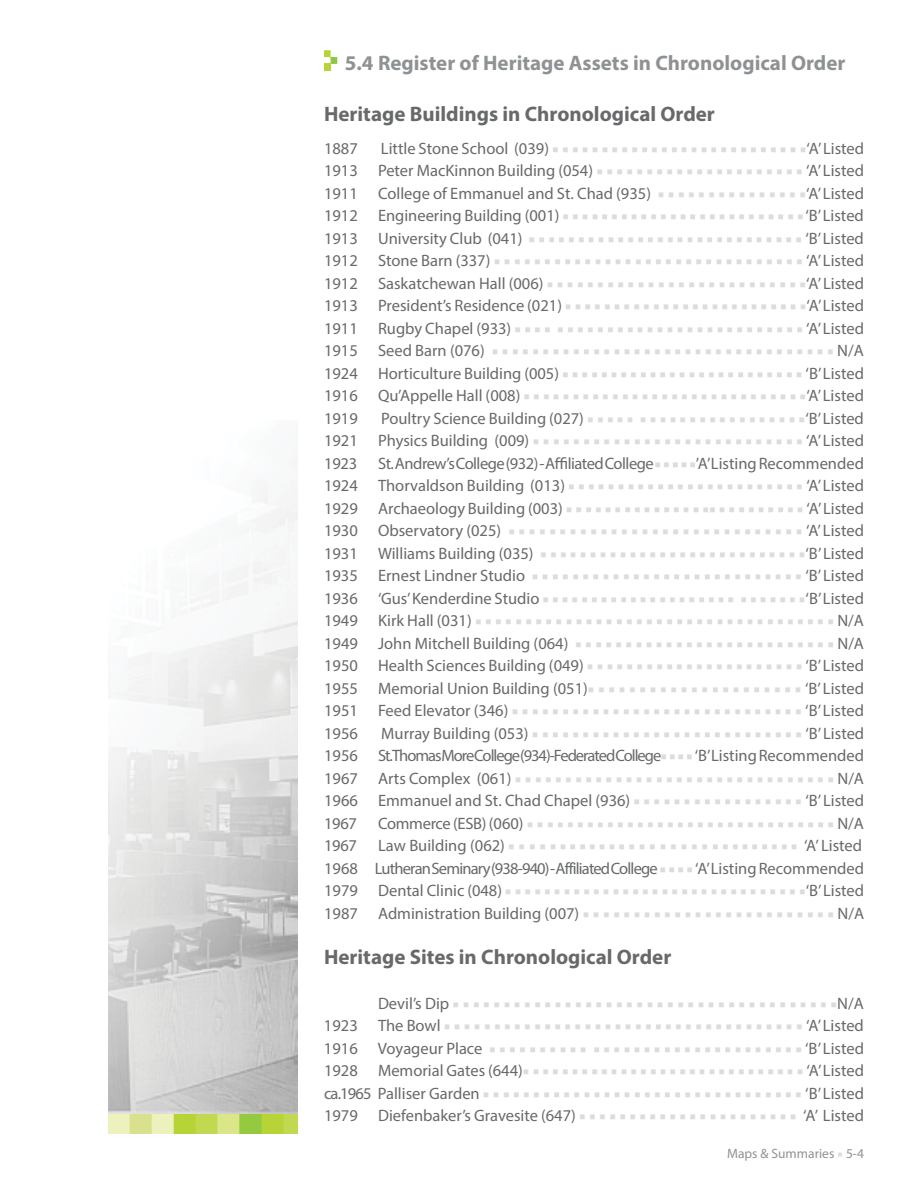
<style>
.page{position:relative;width:918px;height:1188px;background:#fff}
.page>*{position:absolute;margin:0;border:0;box-sizing:border-box;transform-origin:0 0}
.t1{font:700 21px "Myriad Pro";color:#67696b}
.t2{font:700 21px "Myriad Pro";color:#8f9294}
.t3{font:16.5px/22.5px "Myriad Pro";color:#67696b;text-align:justify}
.t4{font:16.5px/22.5px "Minion Pro";color:#dbdcdd;text-align:justify}
.t5{font:16.5px "Myriad Pro";letter-spacing:-.05em;color:#67696b}
.t6{font:13.5px "Myriad Pro";color:#8f9294}
.s1{font-family:"Minion Pro";color:#dbdcdd}
.s2{font-family:"Myriad Pro";color:#67696b}
.s3{font-family:"Minion Pro";font-weight:700;color:#dbdcdd}
</style>
<div class="page">
<img style="left:109px;top:491px;width:188px;height:643px">
<svg style="left:324px;top:50px;width:13px;height:21px"></svg>
<p class="t2" style="left:345px;top:55px;width:502px">5.4 Register of Heritage Assets in Chronological Order</p>
<p class="t1" style="left:324px;top:106px;width:392px">Heritage Buildings in Chronological Order</p>
<p class="t3" style="left:324px;top:138px;width:35px">1887</p>
<p class="t3" style="left:324px;top:138px;width:542px;text-indent:57px">Little Stone School (039) <span class="s1">■ ■ ■ ■ ■ ■ ■ ■ ■ ■ ■ ■ ■ ■ ■ ■ ■ ■ ■ ■ ■ ■ ■ ■ ■ ■</span>‘A’ Listed 1913 Peter MacKinnon Building (054) <span class="s1">■ ■ ■ ■ ■ ■ ■ ■ ■ ■ ■ ■ ■ ■ ■ ■ ■ ■ ■ ■ ■</span> ‘A’ Listed 1911 College of Emmanuel and St. Chad (935) <span class="s1">■ ■ ■ ■ ■ ■ ■ ■ ■ ■ ■ ■ ■ ■ ■</span>‘A’ Listed 1912 Engineering Building (001) <span class="s1">■ ■ ■ ■ ■ ■ ■ ■ ■ ■ ■ ■ ■ ■ ■ ■ ■ ■ ■ ■ ■ ■ ■ ■ ■</span> ‘B’ Listed 1913 University Club (041) <span class="s1">■ ■ ■ ■ ■ ■ ■ ■ ■ ■ ■ ■ ■ ■ ■ ■ ■ ■ ■ ■ ■ ■ ■ ■ ■ ■ ■ ■</span> ‘B’ Listed</p>
<p class="t4" style="left:324px;top:249px;width:541px"><span class="s2">1912 Stone Barn (337)</span> ■ ■ ■ ■ ■ ■ ■ ■ ■ ■ ■ ■ ■ ■ ■ ■ ■ ■ ■ ■ ■ ■ ■ ■ ■ ■ ■ ■ ■ ■ ■ <span class="s2">‘A’ Listed</span></p>
<p class="t3" style="left:324px;top:273px;width:542px">1912 Saskatchewan Hall (006) <span class="s1">■ ■ ■ ■ ■ ■ ■ ■ ■ ■ ■ ■ ■ ■ ■ ■ ■ ■ ■ ■ ■ ■ ■ ■ ■ ■</span>‘A’ Listed 1913 President’s Residence (021) <span class="s1">■ ■ ■ ■ ■ ■ ■ ■ ■ ■ ■ ■ ■ ■ ■ ■ ■ ■ ■ ■ ■ ■ ■ ■ ■</span>‘A’ Listed 1911 Rugby Chapel (933) <span class="s1">■ ■ ■ ■ ■ ■ ■ ■ ■ ■ ■ ■ ■ ■ ■ ■ ■ ■ ■ ■ ■ ■ ■ ■ ■ ■ ■ ■ ■</span> ‘A’ Listed</p>
<p class="t4" style="left:324px;top:339px;width:541px"><span class="s2">1915 Seed Barn (076)</span> ■ ■ ■ ■ ■ ■ ■ ■ ■ ■ ■ ■ ■ ■ ■ ■ ■ ■ ■ ■ ■ ■ ■ ■ ■ ■ ■ ■ ■ ■ ■ ■ ■ ■ <span class="s2">N/A</span></p>
<p class="t3" style="left:324px;top:363px;width:542px">1924 Horticulture Building (005) <span class="s1">■ ■ ■ ■ ■ ■ ■ ■ ■ ■ ■ ■ ■ ■ ■ ■ ■ ■ ■ ■ ■ ■ ■ ■ ■</span> ‘B’ Listed 1916 Qu’Appelle Hall (008) <span class="s1">■ ■ ■ ■ ■ ■ ■ ■ ■ ■ ■ ■ ■ ■ ■ ■ ■ ■ ■ ■ ■ ■ ■ ■ ■ ■ ■ ■ ■</span>‘A’ Listed 1919</p>
<p class="t3" style="left:324px;top:408px;width:542px;text-indent:57px">Poultry Science Building (027) <span class="s1">■ ■ ■ ■ ■ ■ ■ ■ ■ ■ ■ ■ ■ ■ ■ ■ ■ ■ ■ ■ ■ ■</span>‘B’ Listed 1921 Physics Building (009) <span class="s1">■ ■ ■ ■ ■ ■ ■ ■ ■ ■ ■ ■ ■ ■ ■ ■ ■ ■ ■ ■ ■ ■ ■ ■ ■ ■ ■</span> ‘A’ Listed 1923</p>
<p class="t3" style="left:324px;top:453px;width:542px;text-indent:54px">St. Andrew’s College (932) - Affiliated College <span class="s1">■ ■ ■ ■ ■</span>’A’Listing Recommended 1924 Thorvaldson Building (013) <span class="s1">■ ■ ■ ■ ■ ■ ■ ■ ■ ■ ■ ■ ■ ■ ■ ■ ■ ■ ■ ■ ■ ■ ■ ■</span> ‘A’ Listed 1929 Archaeology Building (003) <span class="s1">■ ■ ■ ■ ■ ■ ■ ■ ■ ■ ■ ■ ■ ■ ■■ ■ ■ ■ ■ ■ ■ ■ ■ ■</span> ‘A’ Listed 1930 Observatory (025) <span class="s1">■ ■ ■ ■ ■ ■ ■ ■ ■ ■ ■ ■ ■ ■ ■ ■ ■ ■ ■ ■ ■ ■ ■ ■ ■ ■ ■ ■ ■</span> ‘A’ Listed 1931 Williams Building (035) <span class="s1">■ ■ ■ ■ ■ ■ ■ ■ ■ ■ ■ ■ ■ ■ ■ ■ ■ ■ ■ ■ ■ ■ ■ ■ ■ ■ ■</span>‘B’ Listed 1935 Ernest Lindner Studio <span class="s1">■ ■ ■ ■ ■ ■ ■ ■ ■ ■ ■ ■ ■ ■ ■ ■ ■ ■ ■ ■ ■ ■ ■ ■ ■ ■ ■</span> ‘B’ Listed 1936 ‘Gus’ Kenderdine Studio <span class="s1">■ ■ ■ ■ ■ ■ ■ ■ ■ ■ ■ ■ ■ ■ ■ ■ ■ ■ ■ ■ ■ ■ ■ ■ ■ ■ ■</span>‘B’ Listed</p>
<p class="t4" style="left:324px;top:609px;width:542px"><span class="s2">1949 Kirk Hall (031)</span> ■ ■ ■ ■ ■ ■ ■ ■ ■ ■ ■ ■ ■ ■ ■ ■ ■ ■ ■ ■ ■ ■ ■ ■ ■ ■ ■ ■ ■ ■ ■ ■ ■ ■ ■ ■ <span class="s2">N/A</span></p>
<p class="t3" style="left:324px;top:633px;width:542px">1949 John Mitchell Building (064) <span class="s1">■ ■ ■ ■ ■ ■ ■ ■ ■ ■ ■ ■ ■ ■ ■ ■ ■ ■ ■ ■ ■ ■ ■ ■ ■ ■</span> N/A 1950 Health Sciences Building (049) <span class="s1">■ ■ ■ ■ ■ ■ ■ ■ ■ ■ ■ ■ ■ ■ ■ ■ ■ ■ ■ ■ ■ ■</span> ‘B’ Listed 1955 Memorial Union Building (051)<span class="s1">■ ■ ■ ■ ■ ■ ■ ■ ■ ■ ■ ■ ■ ■ ■ ■ ■ ■ ■ ■ ■</span> ‘B’ Listed 1951 Feed Elevator (346) <span class="s1">■ ■ ■ ■ ■ ■ ■ ■ ■ ■ ■ ■ ■ ■ ■ ■ ■ ■ ■ ■ ■ ■ ■ ■ ■ ■ ■ ■ ■</span> ‘B’ Listed 1956</p>
<p class="t3" style="left:324px;top:723px;width:542px;text-align:right">Murray Building (053) <span class="s1">■ ■ ■ ■ ■ ■ ■ ■ ■ ■ ■ ■ ■ ■ ■ ■ ■ ■ ■ ■ ■ ■ ■ ■ ■ ■ ■</span> ‘B’ Listed<br>1956 St. Thomas More College (934)-Federated College<span class="s1">■ ■ ■ ■</span> ‘B’Listing Recommended</p>
<p class="t4" style="left:324px;top:767px;width:541px"><span class="s2">1967 Arts Complex (061)</span> ■ ■ ■ ■ ■ ■ ■ ■ ■ ■ ■ ■ ■ ■ ■ ■ ■ ■ ■ ■ ■ ■ ■ ■ ■ ■ ■ ■ ■ ■ ■ ■ <span class="s2">N/A</span></p>
<p class="t3" style="left:324px;top:791px;width:542px">1966 Emmanuel and St. Chad Chapel (936) <span class="s1">■ ■ ■ ■ ■ ■ ■ ■ ■ ■ ■ ■ ■ ■ ■ ■ ■</span> ‘B’ Listed<br>1967</p>
<p class="t4" style="left:378px;top:812px;width:487px"><span class="s2">Commerce (ESB) (060)</span> ■ ■ ■ ■ ■ ■ ■ ■ ■ ■ ■ ■ ■ ■ ■ ■ ■ ■ ■ ■ ■ ■ ■ ■ ■ ■ ■ ■ ■ ■ ■ <span class="s2">N/A</span></p>
<p class="t3" style="left:324px;top:836px;width:34px">1967</p>
<p class="t4" style="left:378px;top:834px;width:486px"><span class="s2">Law Building (062)</span> ■ ■ ■ ■ ■ ■ ■ ■ ■ ■ ■ ■ ■ ■ ■ ■ ■ ■ ■ ■ ■ ■ ■ ■ ■ ■ ■ ■ ■ <span class="s2">‘A’ Listed</span></p>
<p class="t5" style="left:324px;top:862px;width:541px">1968 Lutheran Seminary (938-940) - Affiliated College <span class="s1">■ ■ ■ ■</span> ‘A’Listing Recommended</p>
<p class="t4" style="left:324px;top:880px;width:542px"><span class="s2">1979 Dental Clinic (048)</span> ■ ■ ■ ■ ■ ■ ■ ■ ■ ■ ■ ■ ■ ■ ■ ■ ■ ■ ■ ■ ■ ■ ■ ■ ■ ■ ■ ■ ■ ■ ■<span class="s2">‘B’ Listed</span></p>
<p class="t3" style="left:324px;top:903px;width:542px">1987 Administration Building (007) <span class="s1">■ ■ ■ ■ ■ ■ ■ ■ ■ ■ ■ ■ ■ ■ ■ ■ ■ ■ ■ ■ ■ ■ ■ ■ ■</span> N/A</p>
<p class="t1" style="left:324px;top:949px;width:349px">Heritage Sites in Chronological Order</p>
<p class="t4" style="left:324px;top:992px;width:542px;text-indent:54px"><span class="s2">Devil’s Dip</span> ■ ■ ■ ■ ■ ■ ■ ■ ■ ■ ■ ■ ■ ■ ■ ■ ■ ■ ■ ■ ■ ■ ■ ■ ■ ■ ■ ■ ■ ■ ■ ■ ■ ■ ■ ■ ■ ■<span class="s2">N/A 1923 The Bowl</span> ■ ■ ■ ■ ■ ■ ■ ■ ■ ■ ■ ■ ■ ■ ■ ■ ■ ■ ■ ■ ■ ■ ■ ■ ■ ■ ■ ■ ■ ■ ■ ■ ■ ■ ■ ■ <span class="s2">‘A’ Listed 1916 Voyageur Place</span> ■ ■ ■ ■ ■ ■ ■ ■ ■ ■ ■ ■ ■ ■ ■ ■ ■ ■ ■ ■ ■ ■ ■ ■ ■ ■ ■ ■ ■ ■ ■ <span class="s2">‘B’ Listed</span></p>
<p class="t3" style="left:324px;top:1061px;width:541px">1928 Memorial Gates (644)<span class="s1">■ ■ ■ ■ ■ ■ ■ ■ ■ ■ ■ ■ ■ ■ ■ ■ ■ ■ ■ ■ ■ ■ ■ ■ ■ ■ ■ ■ ■</span> ‘A’ Listed</p>
<p class="t4" style="left:324px;top:1082px;width:541px"><span class="s2">ca.1965 Palliser Garden</span> ■ ■ ■ ■ ■ ■ ■ ■ ■ ■ ■ ■ ■ ■ ■ ■ ■ ■ ■ ■ ■ ■ ■ ■ ■ ■ ■ ■ ■ ■ ■ ■ <span class="s2">‘B’ Listed</span></p>
<p class="t3" style="left:324px;top:1106px;width:541px">1979 Diefenbaker’s Gravesite (647) <span class="s1">■ ■ ■ ■ ■ ■ ■ ■ ■ ■ ■ ■ ■ ■ ■ ■ ■ ■ ■ ■ ■ ■</span> ‘A’ Listed</p>
<p class="t6" style="left:727px;top:1148px;width:138px">Maps &amp; Summaries <span class="s3">■</span> 5-4</p>
</div>
